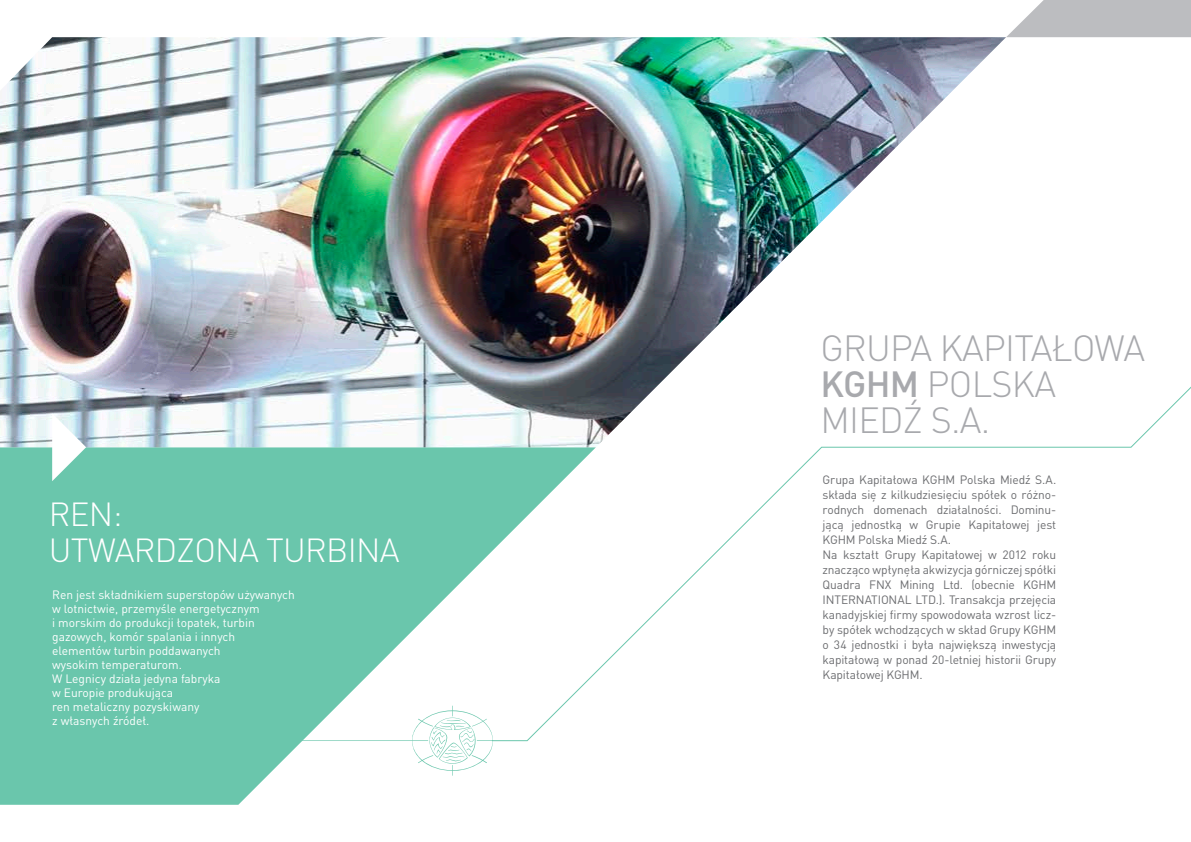
<style>
.page{position:relative;width:1191px;height:842px;background:#fff}
.page>*{position:absolute;margin:0;border:0;box-sizing:border-box;transform-origin:0 0}
.t1{font:300 36px/36px "DIN Pro";letter-spacing:-.02em;color:#a8a9ad}
.t2{font:300 33px/36px "DIN Pro";letter-spacing:-.02em;color:#fff}
.t3{font:12px/15px "DIN Pro";letter-spacing:-.015em;color:#6c6d70}
.t4{font:12px/14px "DIN Pro";color:#fff}
.s1{font-weight:500}
</style>
<div class="page">
<svg style="left:0;top:447px;width:528px;height:358px;background:#7ecdb7"></svg>
<svg style="left:273px;top:706px;width:220px;height:70px"></svg>
<svg style="left:491px;top:386px;width:700px;height:355px"></svg>
<img style="left:0;top:37px;width:1006px;height:410px">
<svg style="left:1006px;top:0;width:185px;height:37px;background:#c2c3c6"></svg>
<svg style="left:52px;top:413px;width:34px;height:68px"></svg>
<h2 class="t2" style="left:49px;top:494px;width:352px">REN:<br>UTWARDZONA TURBINA</h2>
<p class="t4" style="left:52px;top:587px;width:244px">Ren jest składnikiem superstopów używanych w lotnictwie, przemyśle energetycznym<br>i morskim do produkcji łopatek, turbin gazowych, komór spalania i innych elementów turbin poddawanych<br>wysokim temperaturom.<br>W Legnicy działa jedyna fabryka<br>w Europie produkująca<br>ren metaliczny pozyskiwany<br>z własnych źródeł.</p>
<h1 class="t1" style="left:820px;top:328px;width:326px">GRUPA KAPITAŁOWA<br><span class="s1">KGHM</span> POLSKA<br>MIEDŹ S.A.</h1>
<p class="t3" style="left:822px;top:472px;width:235px">Grupa Kapitałowa KGHM Polska Miedź S.A. składa się z kilkudziesięciu spółek o różno&shy;rodnych domenach działalności. Dominu&shy;jącą jednostką w Grupie Kapitałowej jest KGHM Polska Miedź S.A.<br>Na kształt Grupy Kapitałowej w 2012 roku znacząco wpłynęła akwizycja górniczej spółki Quadra FNX Mining Ltd. (obecnie KGHM INTERNATIONAL LTD.). Transakcja przejęcia kanadyjskiej firmy spowodowała wzrost licz&shy;by spółek wchodzących w skład Grupy KGHM o 34 jednostki i była największą inwestycją kapitałową w ponad 20-letniej historii Grupy Kapitałowej KGHM.</p>
</div>
